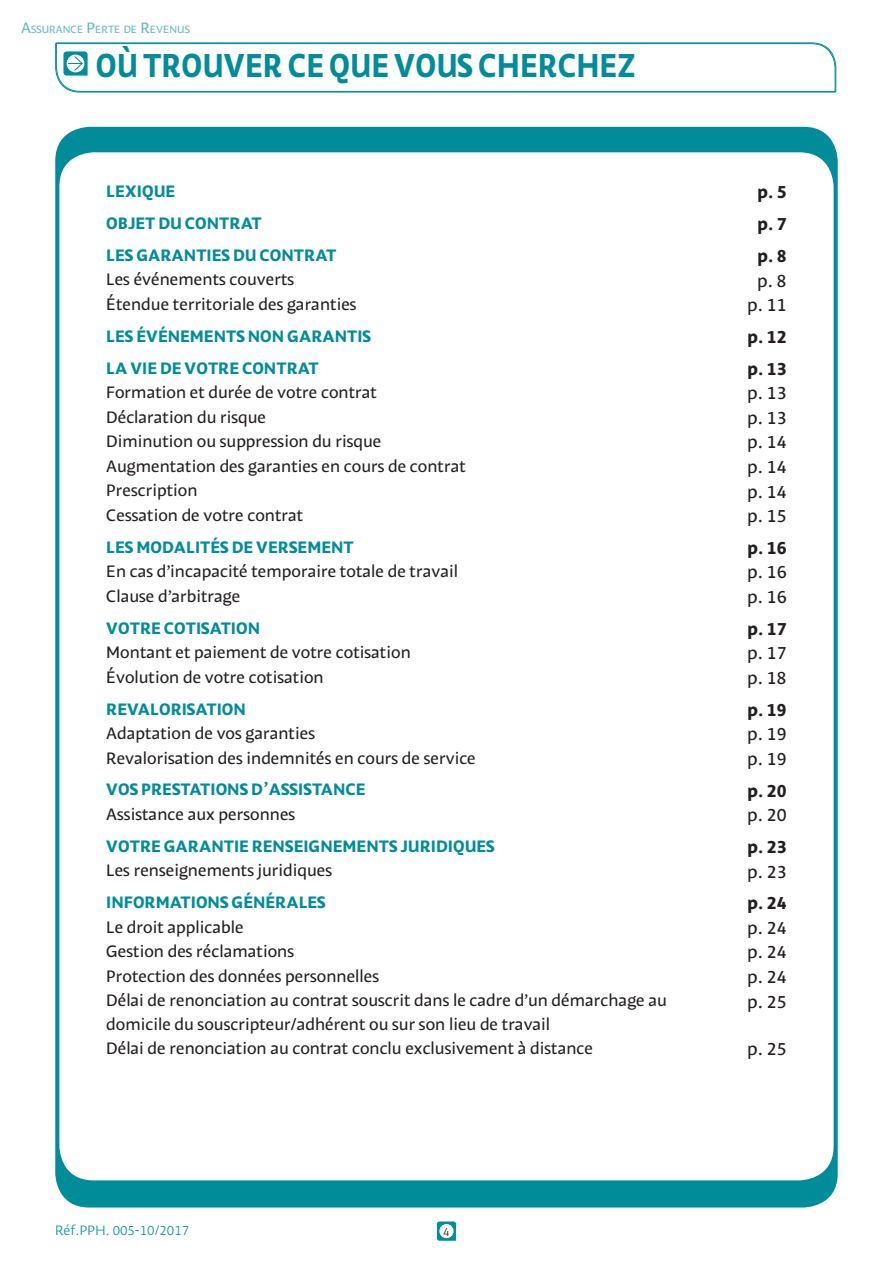
<style>
.page{position:relative;width:893px;height:1263px;background:#fff}
.page>*{position:absolute;margin:0;border:0;box-sizing:border-box;transform-origin:0 0}
.t1{font:33px "MAAF Bold";color:#008c99;scale:.9 1}
.t2{font:18px "MAAF";color:#231f20}
.t3{font:18px "MAAF Bold";color:#231f20}
.t4{font:16.5px/24px "MAAF";color:#231f20}
.t5{font:16.5px "MAAF Bold";color:#008c99}
.t6{font:13.5px "MAAF Light";color:#008c99}
.t7{font:12px "MAAF Light";color:#231f20}
.t8{font:10.5px "MAAF";color:#6ab9c3}
.s1{font-size:15px}
</style>
<div class="page">
<svg style="left:436px;top:1221px;width:21px;height:20px"></svg>
<div style="left:440px;top:1224px;width:13px;height:14px;background:#fff;border-radius:50%"></div>
<div style="left:439px;top:1224px;width:15px;height:14px;border:1px solid #fff;border-radius:50%"></div>
<svg style="left:55px;top:42px;width:782px;height:51px"></svg>
<div style="left:55px;top:127px;width:783px;height:1080px;background:#008c99;border-radius:34px"></div>
<div style="left:59px;top:152px;width:775px;height:1028px;background:#fff;border-radius:34px"></div>
<p class="t8" style="left:21px;top:25px;width:170px"><span class="s1">A</span>SSURANCE <span class="s1">P</span>ERTE DE <span class="s1">R</span>EVENUS</p>
<h1 class="t1" style="left:96px;top:53px;width:601px">OÙ TROUVER CE QUE VOUS CHERCHEZ</h1>
<p class="t5" style="left:106px;top:186px;width:70px">LEXIQUE</p>
<p class="t3" style="left:757px;top:186px;width:31px">p. 5</p>
<p class="t5" style="left:106px;top:217px;width:157px">OBJET DU CONTRAT</p>
<p class="t3" style="left:757px;top:217px;width:31px">p. 7</p>
<p class="t5" style="left:106px;top:249px;width:232px">LES GARANTIES DU CONTRAT</p>
<p class="t3" style="left:757px;top:249px;width:31px">p. 8</p>
<p class="t4" style="left:106px;top:270px;width:189px">Les événements couverts</p>
<p class="t2" style="left:757px;top:274px;width:31px">p. 8</p>
<p class="t4" style="left:106px;top:294px;width:252px">Étendue territoriale des garanties</p>
<p class="t2" style="left:747px;top:298px;width:41px">p. 11</p>
<p class="t5" style="left:106px;top:330px;width:266px">LES ÉVÉNEMENTS NON GARANTIS</p>
<p class="t3" style="left:748px;top:330px;width:41px">p. 12</p>
<p class="t5" style="left:106px;top:362px;width:214px">LA VIE DE VOTRE CONTRAT</p>
<p class="t3" style="left:748px;top:362px;width:41px">p. 13</p>
<p class="t4" style="left:106px;top:382px;width:272px">Formation et durée de votre contrat</p>
<p class="t2" style="left:747px;top:386px;width:41px">p. 13</p>
<p class="t4" style="left:106px;top:407px;width:161px">Déclaration du risque</p>
<p class="t2" style="left:747px;top:411px;width:41px">p. 13</p>
<p class="t4" style="left:106px;top:431px;width:277px">Diminution ou suppression du risque</p>
<p class="t2" style="left:747px;top:436px;width:41px">p. 14</p>
<p class="t4" style="left:106px;top:456px;width:361px">Augmentation des garanties en cours de contrat</p>
<p class="t2" style="left:747px;top:460px;width:41px">p. 14</p>
<p class="t4" style="left:106px;top:481px;width:93px">Prescription</p>
<p class="t2" style="left:747px;top:485px;width:41px">p. 14</p>
<p class="t4" style="left:106px;top:505px;width:199px">Cessation de votre contrat</p>
<p class="t2" style="left:747px;top:509px;width:41px">p. 15</p>
<p class="t5" style="left:106px;top:541px;width:249px">LES MODALITÉS DE VERSEMENT</p>
<p class="t3" style="left:748px;top:541px;width:41px">p. 16</p>
<p class="t4" style="left:106px;top:561px;width:353px">En cas d’incapacité temporaire totale de travail</p>
<p class="t2" style="left:747px;top:566px;width:41px">p. 16</p>
<p class="t4" style="left:106px;top:586px;width:136px">Clause d’arbitrage</p>
<p class="t2" style="left:747px;top:590px;width:41px">p. 16</p>
<p class="t5" style="left:106px;top:622px;width:155px">VOTRE COTISATION</p>
<p class="t3" style="left:748px;top:622px;width:41px">p. 17</p>
<p class="t4" style="left:106px;top:642px;width:306px">Montant et paiement de votre cotisation</p>
<p class="t2" style="left:747px;top:646px;width:41px">p. 17</p>
<p class="t4" style="left:106px;top:667px;width:219px">Évolution de votre cotisation</p>
<p class="t2" style="left:747px;top:671px;width:41px">p. 18</p>
<p class="t5" style="left:106px;top:703px;width:141px">REVALORISATION</p>
<p class="t3" style="left:748px;top:703px;width:41px">p. 19</p>
<p class="t4" style="left:106px;top:723px;width:210px">Adaptation de vos garanties</p>
<p class="t2" style="left:747px;top:727px;width:41px">p. 19</p>
<p class="t4" style="left:106px;top:748px;width:371px">Revalorisation des indemnités en cours de service</p>
<p class="t2" style="left:747px;top:752px;width:41px">p. 19</p>
<p class="t5" style="left:106px;top:784px;width:261px">VOS PRESTATIONS D’ASSISTANCE</p>
<p class="t3" style="left:748px;top:784px;width:41px">p. 20</p>
<p class="t4" style="left:106px;top:804px;width:191px">Assistance aux personnes</p>
<p class="t2" style="left:747px;top:808px;width:41px">p. 20</p>
<p class="t5" style="left:106px;top:840px;width:390px">VOTRE GARANTIE RENSEIGNEMENTS JURIDIQUES</p>
<p class="t3" style="left:748px;top:840px;width:41px">p. 23</p>
<p class="t4" style="left:106px;top:860px;width:227px">Les renseignements juridiques</p>
<p class="t2" style="left:747px;top:865px;width:41px">p. 23</p>
<p class="t5" style="left:106px;top:896px;width:221px">INFORMATIONS GÉNÉRALES</p>
<p class="t3" style="left:748px;top:896px;width:41px">p. 24</p>
<p class="t4" style="left:106px;top:917px;width:139px">Le droit applicable</p>
<p class="t2" style="left:747px;top:921px;width:41px">p. 24</p>
<p class="t4" style="left:106px;top:941px;width:189px">Gestion des réclamations</p>
<p class="t2" style="left:747px;top:945px;width:41px">p. 24</p>
<p class="t4" style="left:106px;top:966px;width:274px">Protection des données personnelles</p>
<p class="t2" style="left:747px;top:970px;width:41px">p. 24</p>
<p class="t4" style="left:106px;top:990px;width:562px">Délai de renonciation au contrat souscrit dans le cadre d’un démarchage au domicile du souscripteur/adhérent ou sur son lieu de travail</p>
<p class="t2" style="left:747px;top:995px;width:41px">p. 25</p>
<p class="t4" style="left:106px;top:1038px;width:488px">Délai de renonciation au contrat conclu exclusivement à distance</p>
<p class="t2" style="left:747px;top:1042px;width:41px">p. 25</p>
<p class="t6" style="left:55px;top:1225px;width:135px">Réf.PPH. 005-10/2017</p>
<p class="t7" style="left:443px;top:1227px;width:8px">4</p>
</div>
